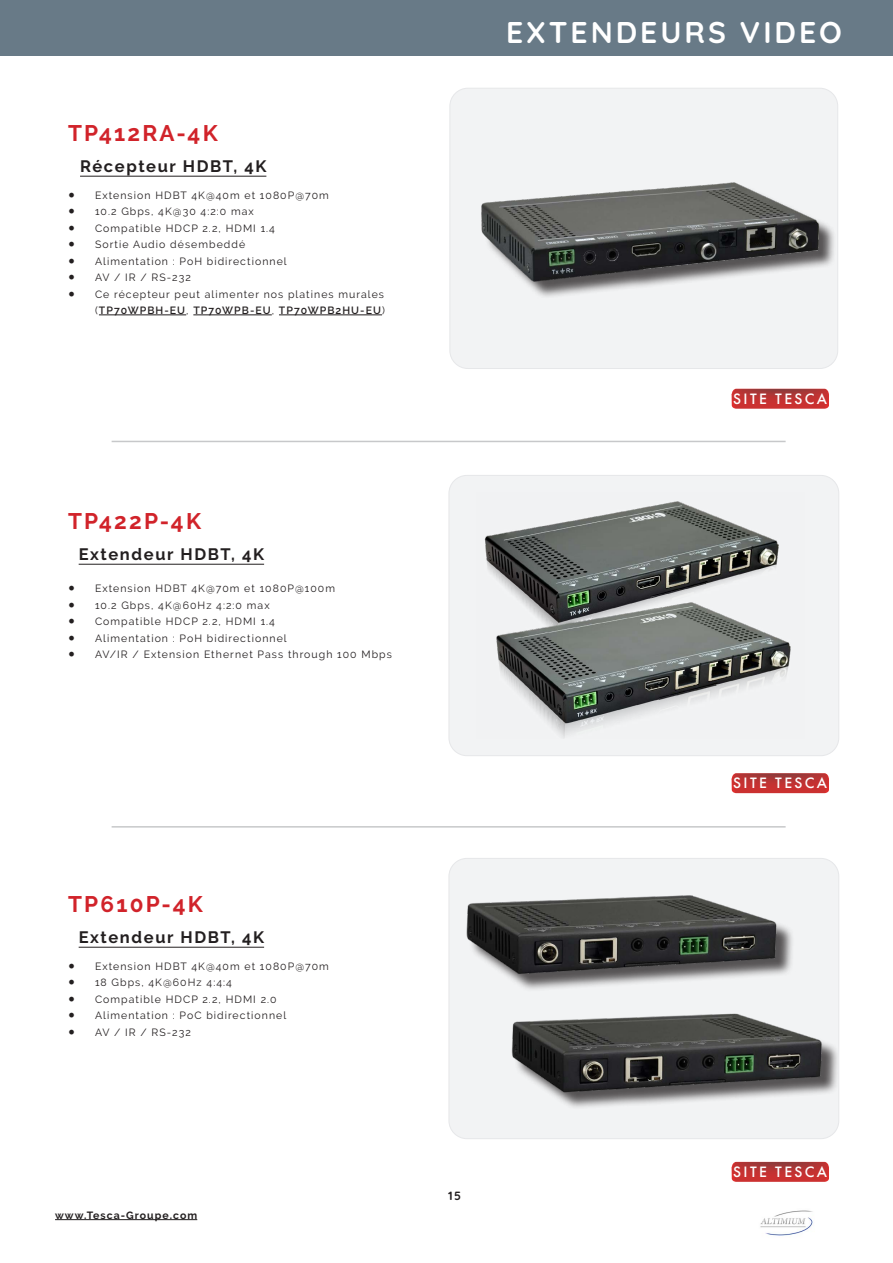
<style>
.page{position:relative;width:893px;height:1263px;background:#fff}
.page>*{position:absolute;margin:0;border:0;box-sizing:border-box;transform-origin:0 0}
.Title_13pt_Black__Al{font:700 30px "Quicksand";letter-spacing:.1em;color:#fff}
.Title_13pt_Black__Al-2{font:700 22.5px "Raleway";letter-spacing:.1em;color:#d1232a}
.Title_13pt_Black__Al-3{font:700 16.5px "Raleway";letter-spacing:.1em;color:#231f20}
.t1{font:500 15.6px "Futura PT";letter-spacing:.15em;color:#fff}
.t2{font:700 12px "Quicksand";color:#231f20}
.t3{font:10.5px/16.5px "Raleway";letter-spacing:.1em;color:#231f20;text-align:right}
.t4{font:700 10.5px "Raleway";letter-spacing:.1em;color:#231f20}
.s1{font-family:"Minion Pro";font-size:18px}
.s2{font-weight:600}
</style>
<div class="page">
<hr style="left:112px;top:826px;width:674px;height:1px;background:#c7c8ca">
<hr style="left:112px;top:441px;width:674px;height:1px;background:#c7c8ca">
<hr style="left:55px;top:1219px;width:142px;height:1px;background:#231f20">
<img style="left:760px;top:1210px;width:53px;height:26px">
<div style="left:449px;top:858px;width:390px;height:281px;background:#f2f3f4;border-radius:18px"></div>
<img style="left:459px;top:895px;width:374px;height:244px">
<div style="left:449px;top:858px;width:390px;height:281px;border:1px solid #e6e7e9;border-radius:18px"></div>
<hr style="left:79px;top:947px;width:185px;height:1px;background:#231f20">
<img style="left:450px;top:88px;width:388px;height:280px">
<div style="left:450px;top:88px;width:388px;height:281px;border:1px solid #e6e7e9;border-radius:18px"></div>
<hr style="left:99px;top:315px;width:87px;height:1px;background:#231f20">
<hr style="left:193px;top:315px;width:79px;height:1px;background:#231f20">
<hr style="left:279px;top:315px;width:103px;height:1px;background:#231f20">
<hr style="left:80px;top:176px;width:186px;height:1px;background:#231f20">
<div style="left:449px;top:475px;width:390px;height:281px;background:#f2f3f4;border-radius:18px"></div>
<img style="left:484px;top:501px;width:307px;height:237px">
<div style="left:449px;top:475px;width:390px;height:281px;border:1px solid #e6e7e9;border-radius:18px"></div>
<hr style="left:79px;top:564px;width:185px;height:1px;background:#231f20">
<div style="left:0;top:1px;width:893px;height:55px;background:#687a87"></div>
<svg style="left:732px;top:773px;width:97px;height:20px;background:#be3635"></svg>
<svg style="left:732px;top:389px;width:97px;height:20px;background:#be3737"></svg>
<svg style="left:732px;top:1162px;width:97px;height:20px;background:#be3635"></svg>
<p class="Title_13pt_Black__Al-2" style="left:68px;top:121px;width:151px">TP412RA-4K</p>
<p class="Title_13pt_Black__Al-3" style="left:80px;top:156px;width:188px">Récepteur HDBT, 4K</p>
<p class="t3" style="left:68px;top:187px;width:262px"><span class="s1">•</span> Extension HDBT 4K@40m et 1080P@70m</p>
<p class="t3" style="left:68px;top:203px;width:187px"><span class="s1">•</span> 10.2 Gbps, 4K@30 4:2:0 max</p>
<p class="t3" style="left:68px;top:220px;width:208px"><span class="s1">•</span> Compatible HDCP 2.2, HDMI 1.4</p>
<p class="t3" style="left:68px;top:236px;width:179px"><span class="s1">•</span> Sortie Audio désembeddé</p>
<p class="t3" style="left:68px;top:253px;width:220px"><span class="s1">•</span> Alimentation : PoH bidirectionnel</p>
<p class="t3" style="left:68px;top:269px;width:124px"><span class="s1">•</span> AV / IR / RS-232</p>
<p class="t3" style="left:68px;top:286px;width:318px"><span class="s1">•</span> Ce récepteur peut alimenter nos platines murales (<span class="s2">TP70WPBH-EU</span>, <span class="s2">TP70WPB-EU</span>, <span class="s2">TP70WPB2HU-EU</span>)</p>
<p class="Title_13pt_Black__Al-2" style="left:68px;top:508px;width:135px">TP422P-4K</p>
<p class="Title_13pt_Black__Al-3" style="left:79px;top:544px;width:187px">Extendeur HDBT, 4K</p>
<p class="t3" style="left:68px;top:580px;width:269px"><span class="s1">•</span> Extension HDBT 4K@70m et 1080P@100m</p>
<p class="t3" style="left:68px;top:597px;width:203px"><span class="s1">•</span> 10.2 Gbps, 4K@60Hz 4:2:0 max</p>
<p class="t3" style="left:68px;top:613px;width:208px"><span class="s1">•</span> Compatible HDCP 2.2, HDMI 1.4</p>
<p class="t3" style="left:68px;top:630px;width:220px"><span class="s1">•</span> Alimentation : PoH bidirectionnel</p>
<p class="t3" style="left:68px;top:646px;width:325px"><span class="s1">•</span> AV/IR / Extension Ethernet Pass through 100 Mbps</p>
<p class="Title_13pt_Black__Al-2" style="left:68px;top:891px;width:136px">TP610P-4K</p>
<p class="Title_13pt_Black__Al-3" style="left:79px;top:927px;width:187px">Extendeur HDBT, 4K</p>
<p class="t3" style="left:68px;top:957px;width:262px"><span class="s1">•</span> Extension HDBT 4K@40m et 1080P@70m</p>
<p class="t3" style="left:68px;top:974px;width:165px"><span class="s1">•</span> 18 Gbps, 4K@60Hz 4:4:4</p>
<p class="t3" style="left:68px;top:990px;width:210px"><span class="s1">•</span> Compatible HDCP 2.2, HDMI 2.0</p>
<p class="t3" style="left:68px;top:1007px;width:220px"><span class="s1">•</span> Alimentation : PoC bidirectionnel</p>
<p class="t3" style="left:68px;top:1023px;width:124px"><span class="s1">•</span> AV / IR / RS-232</p>
<p class="t4" style="left:55px;top:1209px;width:144px">www.Tesca-Groupe.com</p>
<p class="Title_13pt_Black__Al" style="left:506px;top:9px;width:337px">EXTENDEURS VIDEO</p>
<p class="t1" style="left:733px;top:389px;width:95px">SITE TESCA</p>
<p class="t1" style="left:733px;top:774px;width:95px">SITE TESCA</p>
<p class="t2" style="left:448px;top:1186px;width:14px">15</p>
<p class="t1" style="left:733px;top:1162px;width:95px">SITE TESCA</p>
</div>
